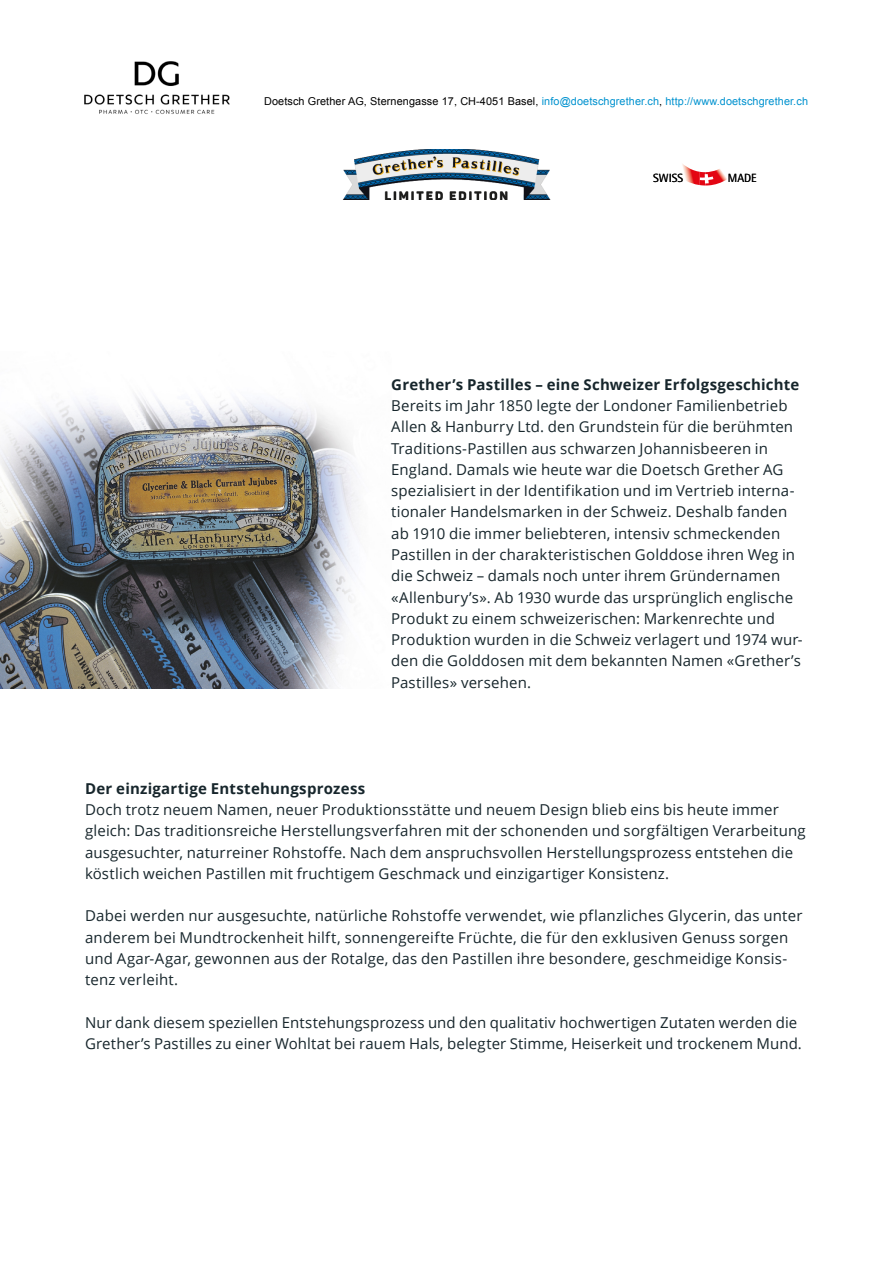
<style>
.page{position:relative;width:893px;height:1263px;background:#fff}
.page>*{position:absolute;margin:0;border:0;box-sizing:border-box;transform-origin:0 0}
.t1{font:15px/21.3px "Open Sans";letter-spacing:.01em;color:#17262c}
.t2{font:700 15px "Open Sans";letter-spacing:.015em;color:#17262c}
.t3{font:11.85px "Rotis Semi Sans";color:#000}
.t4{font:10.8px "Arial";letter-spacing:.01em;color:#0092cf}
.s1{color:#000}
</style>
<div class="page">
<img style="left:682px;top:164px;width:18px;height:21px">
<img style="left:700px;top:169px;width:27px;height:16px">
<svg style="left:700px;top:172px;width:13px;height:13px"></svg>
<img style="left:343px;top:149px;width:207px;height:51px">
<img style="left:84px;top:61px;width:146px;height:53px">
<img style="left:0;top:395px;width:360px;height:294px">
<p class="t4" style="left:264px;top:94px;width:545px"><span class="s1">Doetsch Grether AG, Sternengasse 17, CH-4051 Basel,</span> info@doetschgrether.ch<span class="s1">,</span> http://www.doetschgrether.ch</p>
<p class="t3" style="left:653px;top:171px;width:32px">SWISS</p>
<p class="t3" style="left:728px;top:171px;width:30px">MADE</p>
<p class="t2" style="left:391px;top:374px;width:410px">Grether’s Pastilles – eine Schweizer Erfolgsgeschichte</p>
<p class="t1" style="left:391px;top:395px;width:413px">Bereits im Jahr 1850 legte der Londoner Familienbetrieb Allen &amp; Hanburry Ltd. den Grundstein für die berühmten Traditions-Pastillen aus schwarzen Johannisbeeren in England. Damals wie heute war die Doetsch Grether AG spezialisiert in der Identifikation und im Vertrieb interna&shy;tionaler Handelsmarken in der Schweiz. Deshalb fanden ab 1910 die immer beliebteren, intensiv schmeckenden Pastillen in der charakteristischen Golddose ihren Weg in die Schweiz – damals noch unter ihrem Gründernamen «Allenbury’s». Ab 1930 wurde das ursprünglich englische Produkt zu einem schweizerischen: Markenrechte und Produktion wurden in die Schweiz verlagert und 1974 wur&shy;den die Golddosen mit dem bekannten Namen «Grether’s Pastilles» versehen.</p>
<p class="t2" style="left:85px;top:778px;width:282px">Der einzigartige Entstehungsprozess</p>
<p class="t1" style="left:85px;top:799px;width:722px">Doch trotz neuem Namen, neuer Produktionsstätte und neuem Design blieb eins bis heute immer gleich: Das traditionsreiche Herstellungsverfahren mit der schonenden und sorgfältigen Verarbeitung ausgesuchter, naturreiner Rohstoffe. Nach dem anspruchsvollen Herstellungsprozess entstehen die köstlich weichen Pastillen mit fruchtigem Geschmack und einzigartiger Konsistenz.</p>
<p class="t1" style="left:85px;top:905px;width:719px">Dabei werden nur ausgesuchte, natürliche Rohstoffe verwendet, wie pflanzliches Glycerin, das unter anderem bei Mundtrockenheit hilft, sonnengereifte Früchte, die für den exklusiven Genuss sorgen und Agar-Agar, gewonnen aus der Rotalge, das den Pastillen ihre besondere, geschmeidige Konsis&shy;tenz verleiht.</p>
<p class="t1" style="left:85px;top:1011px;width:718px">Nur dank diesem speziellen Entstehungsprozess und den qualitativ hochwertigen Zutaten werden die<br>Grether’s Pastilles zu einer Wohltat bei rauem Hals, belegter Stimme, Heiserkeit und trockenem Mund.</p>
</div>
